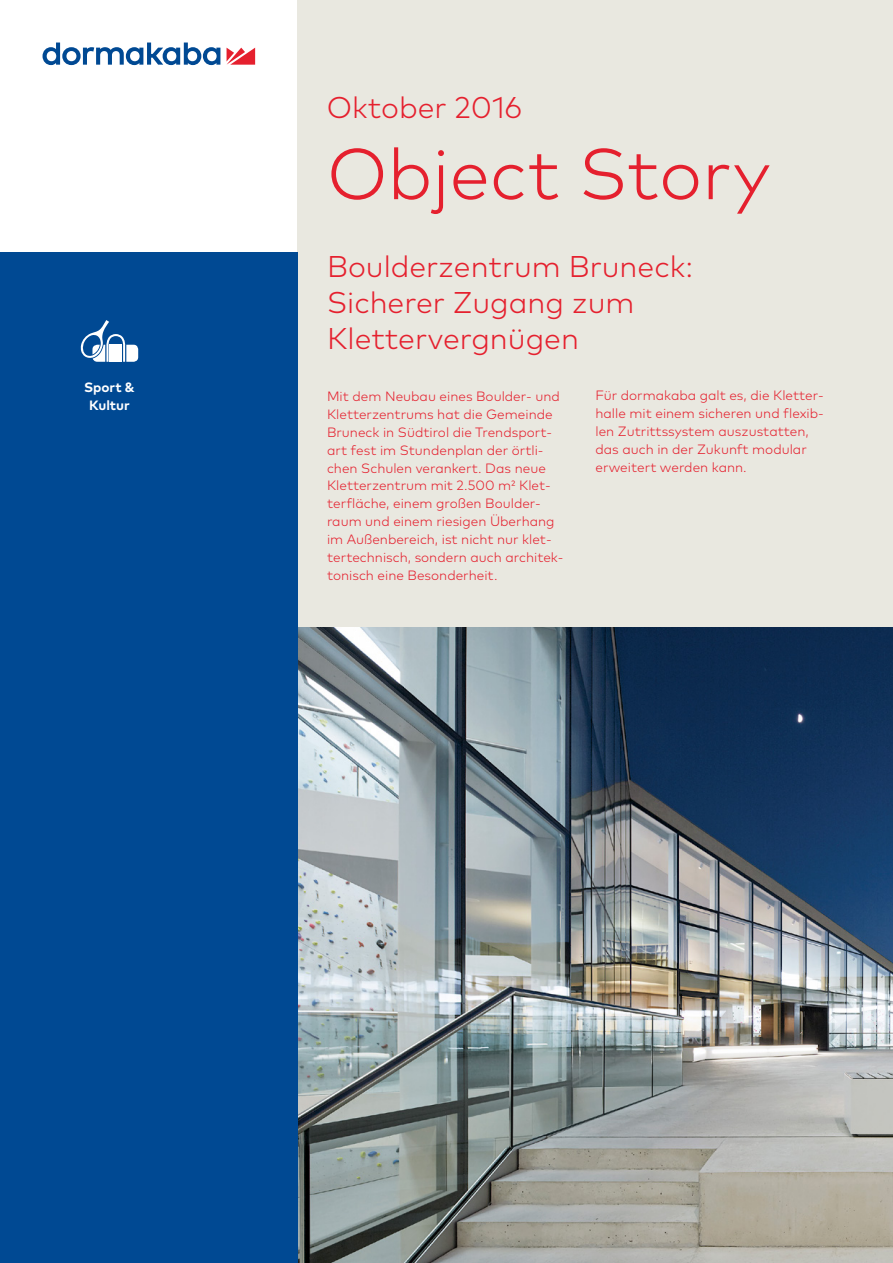
<style>
.page{position:relative;width:893px;height:1263px;background:#fff}
.page>*{position:absolute;margin:0;border:0;box-sizing:border-box;transform-origin:0 0}
.t1{font:300 72px "Mark Pro";color:#e5202e}
.t2{font:300 30px/36px "Mark Pro";color:#e5202e}
.t3{font:300 13.5px/18px "Mark Pro";color:#e5202e}
.t4{font:700 13.5px/18px "Mark Pro";color:#fff;text-align:center}
</style>
<div class="page">
<div style="left:298px;top:0;width:595px;height:628px;background:#e9e8e0"></div>
<svg style="left:227px;top:48px;width:28px;height:17px"></svg>
<svg style="left:43px;top:43px;width:177px;height:22px"></svg>
<img style="left:298px;top:628px;width:595px;height:635px">
<div style="left:0;top:253px;width:298px;height:1010px;background:#004993"></div>
<svg style="left:81px;top:320px;width:57px;height:42px"></svg>
<h2 class="t2" style="left:327px;top:87px;width:197px">Oktober 2016</h2>
<h1 class="t1" style="left:327px;top:120px;width:445px">Object Story</h1>
<h2 class="t2" style="left:327px;top:246px;width:368px">Boulderzentrum Bruneck:<br>Sicherer Zugang zum<br>Klettervergnügen</h2>
<p class="t4" style="left:84px;top:377px;width:52px">Sport &amp;<br>Kultur</p>
<p class="t3" style="left:327px;top:386px;width:238px">Mit dem Neubau eines Boulder- und Kletterzentrums hat die Gemeinde Bruneck in Südtirol die Trendsport&shy;art fest im Stundenplan der örtli&shy;chen Schulen verankert. Das neue Kletterzentrum mit 2.500 m² Klet&shy;terfläche, einem großen Boulder&shy;raum und einem riesigen Überhang im Außenbereich, ist nicht nur klet&shy;tertechnisch, sondern auch architek&shy;tonisch eine Besonderheit.</p>
<p class="t3" style="left:595px;top:386px;width:230px">Für dormakaba galt es, die Kletter&shy;halle mit einem sicheren und flexib&shy;len Zutrittssystem auszustatten, das auch in der Zukunft modular erweitert werden kann.</p>
</div>
